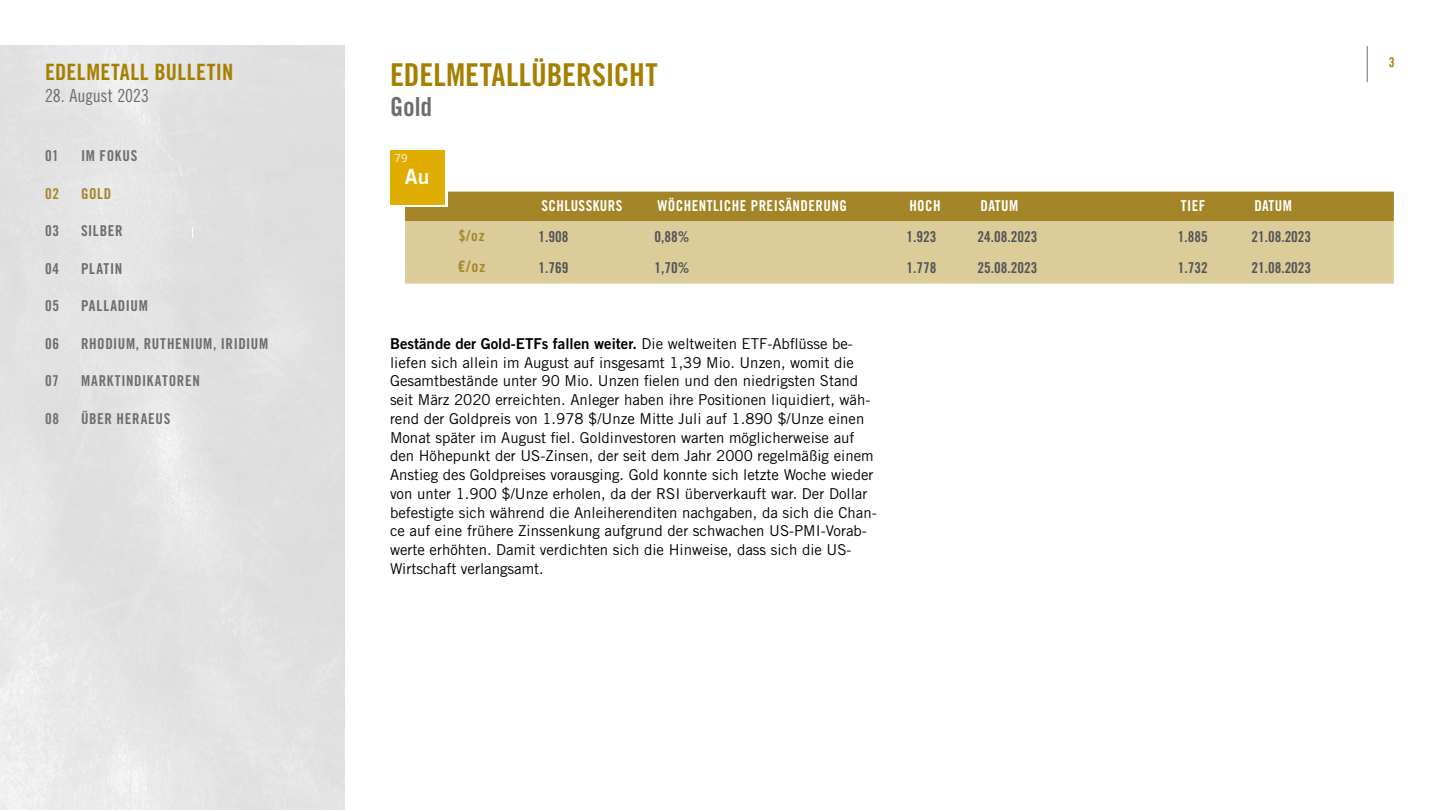
<style>
.page{position:relative;width:1440px;height:810px;background:#fff}
.page>*{position:absolute;margin:0;border:0;box-sizing:border-box;transform-origin:0 0}
.t1{font:31.5px "Trade Gothic LT Pro Bd Cn 20";color:#a58000}
.t2{font:26.25px "Trade Gothic LT Pro Bd Cn 20";color:#6b6c6e}
.t3{font:22.5px "Trade Gothic LT Pro Bd Cn 20";letter-spacing:.02em;color:#a58000}
.t4{font:21px "Trade Gothic LT Pro Bd 2";color:#fff}
.t5{font:18px "Trade Gothic LT Pro Cn 18";letter-spacing:-.01em;color:#6b6c6e}
.t6{font:15.75px "Trade Gothic LT Pro Bd Cn 20";color:#a38527}
.t7{font:15px/18.8px "Trade Gothic LT Pro";color:#000}
.t8{font:15px "Trade Gothic LT Pro Bd Cn 20";color:#535456}
.t9{font:15px "Trade Gothic LT Pro Bd 2";color:#000}
.t10{font:15px "Trade Gothic LT Pro Bd Cn 20";letter-spacing:.045em;color:#6b6c6e}
.t11{font:15px "Trade Gothic LT Pro Bd Cn 20";letter-spacing:.03em;color:#fff}
.t12{font:15px "Trade Gothic LT Pro Bd Cn 20";letter-spacing:.05em;color:#6e6e6e}
.t13{font:15px "Trade Gothic LT Pro Bd Cn 20";letter-spacing:.05em;color:#a38527}
.t14{font:13.5px "Trade Gothic LT Pro Bd Cn 20";color:#a58000}
.t15{font:10.8px "Trade Gothic LT Pro";color:#fff}
.s1{font-size:15px}
.s2{font-family:"Trade Gothic LT Pro"}
</style>
<div class="page">
<hr style="left:1367px;top:46px;width:1px;height:36px;background:#6e6e6e">
<div style="left:405px;top:192px;width:989px;height:29px;background:#a38527"></div>
<div style="left:405px;top:221px;width:989px;height:63px;background:#dbcc99"></div>
<svg style="left:393px;top:152px;width:54px;height:55px"></svg>
<div style="left:390px;top:150px;width:54px;height:54px;background:#e0ae00"></div>
<h3 class="t3" style="left:45px;top:58px;width:190px">EDELMETALL BULLETIN</h3>
<p class="t5" style="left:45px;top:85px;width:106px">28. August 2023</p>
<p class="t12" style="left:45px;top:147px;width:15px">01</p>
<p class="t12" style="left:81px;top:147px;width:58px">IM FOKUS</p>
<p class="t13" style="left:45px;top:184px;width:16px">02</p>
<p class="t13" style="left:81px;top:184px;width:32px">GOLD</p>
<p class="t10" style="left:45px;top:222px;width:16px">03</p>
<p class="t10" style="left:81px;top:222px;width:43px">SILBER</p>
<p class="t10" style="left:45px;top:259px;width:16px">04</p>
<p class="t10" style="left:81px;top:259px;width:43px">PLATIN</p>
<p class="t10" style="left:45px;top:297px;width:16px">05</p>
<p class="t10" style="left:81px;top:297px;width:68px">PALLADIUM</p>
<p class="t10" style="left:45px;top:334px;width:16px">06</p>
<p class="t10" style="left:81px;top:334px;width:189px">RHODIUM, RUTHENIUM, IRIDIUM</p>
<p class="t12" style="left:45px;top:372px;width:15px">07</p>
<p class="t12" style="left:81px;top:372px;width:120px">MARKTINDIKATOREN</p>
<p class="t12" style="left:45px;top:409px;width:16px">08</p>
<p class="t12" style="left:81px;top:409px;width:91px">ÜBER HERAEUS</p>
<h1 class="t1" style="left:390px;top:56px;width:269px">EDELMETALLÜBERSICHT</h1>
<h2 class="t2" style="left:390px;top:91px;width:44px">Gold</h2>
<p class="t15" style="left:395px;top:152px;width:15px">79</p>
<h3 class="t4" style="left:405px;top:164px;width:26px">Au</h3>
<p class="t11" style="left:541px;top:196px;width:83px">SCHLUSSKURS</p>
<p class="t11" style="left:657px;top:196px;width:191px">WÖCHENTLICHE PREISÄNDERUNG</p>
<p class="t11" style="left:909px;top:196px;width:33px">HOCH</p>
<p class="t11" style="left:981px;top:196px;width:39px">DATUM</p>
<p class="t11" style="left:1181px;top:196px;width:26px">TIEF</p>
<p class="t11" style="left:1254px;top:196px;width:39px">DATUM</p>
<p class="t13" style="left:459px;top:226px;width:28px">$/oz</p>
<p class="t8" style="left:538px;top:227px;width:31px">1.908</p>
<p class="t8" style="left:654px;top:227px;width:36px">0,88%</p>
<p class="t8" style="left:906px;top:227px;width:31px">1.923</p>
<p class="t8" style="left:978px;top:227px;width:61px">24.08.2023</p>
<p class="t8" style="left:1178px;top:227px;width:31px">1.885</p>
<p class="t8" style="left:1251px;top:227px;width:61px">21.08.2023</p>
<p class="t6" style="left:458px;top:257px;width:29px">€/o<span class="s1">z</span></p>
<p class="t8" style="left:538px;top:258px;width:31px">1.769</p>
<p class="t8" style="left:654px;top:258px;width:36px">1,70%</p>
<p class="t8" style="left:906px;top:258px;width:31px">1.778</p>
<p class="t8" style="left:978px;top:258px;width:61px">25.08.2023</p>
<p class="t8" style="left:1178px;top:258px;width:31px">1.732</p>
<p class="t8" style="left:1251px;top:258px;width:61px">21.08.2023</p>
<p class="t9" style="left:390px;top:334px;width:464px">Bestände der Gold-ETFs fallen weiter. <span class="s2">Die weltweiten ETF-Abflüsse be-</span></p>
<p class="t7" style="left:390px;top:353px;width:488px">liefen sich allein im August auf insgesamt 1,39 Mio. Unzen, womit die Gesamtbestände unter 90 Mio. Unzen fielen und den niedrigsten Stand seit März 2020 erreichten. Anleger haben ihre Positionen liquidiert, wäh&shy;rend der Goldpreis von 1.978 $/Unze Mitte Juli auf 1.890 $/Unze einen Monat später im August fiel. Goldinvestoren warten möglicherweise auf den Höhepunkt der US-Zinsen, der seit dem Jahr 2000 regelmäßig einem Anstieg des Goldpreises vorausging. Gold konnte sich letzte Woche wieder von unter 1.900 $/Unze erholen, da der RSI überverkauft war. Der Dollar befestigte sich während die Anleiherenditen nachgaben, da sich die Chan&shy;ce auf eine frühere Zinssenkung aufgrund der schwachen US-PMI-Vorab&shy;werte erhöhten. Damit verdichten sich die Hinweise, dass sich die US-Wirtschaft verlangsamt.</p>
<p class="t14" style="left:1389px;top:54px;width:7px">3</p>
</div>
